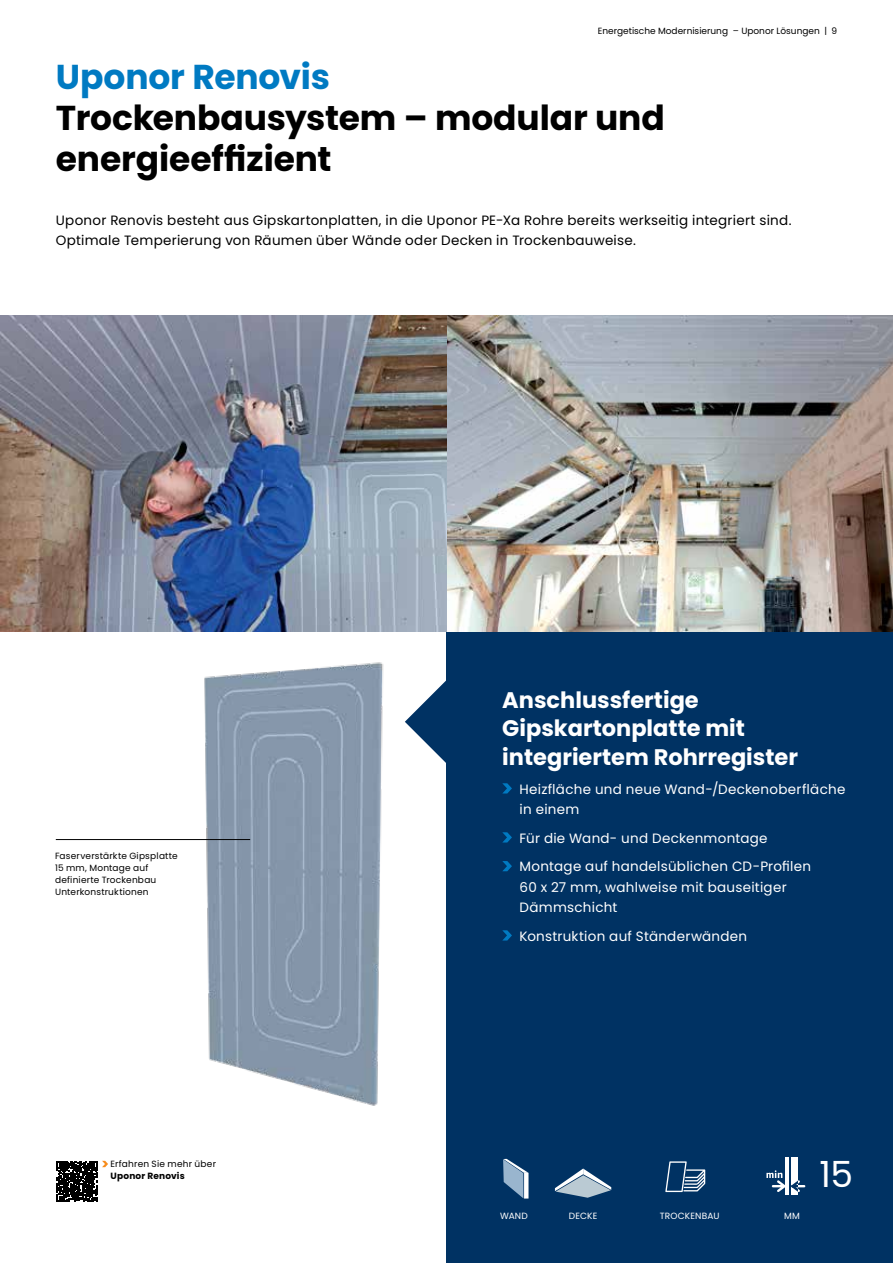
<style>
.page{position:relative;width:893px;height:1263px;background:#fff}
.page>*{position:absolute;margin:0;border:0;box-sizing:border-box;transform-origin:0 0}
.t1{font:36px "Poppins";color:#fff}
.t2{font:700 34.5px/41.2px "Poppins";letter-spacing:-.005em;color:#000}
.t3{font:700 34.5px "Poppins";letter-spacing:-.005em;color:#007ac2}
.t4{font:700 22.5px/28.5px "Poppins";color:#fff}
.t5{font:13.5px/20.2px "Poppins";letter-spacing:.02em;color:#fff}
.t6{font:13.5px/20.2px "Poppins";letter-spacing:.02em;color:#000}
.t7{font:9px/12px "Poppins";letter-spacing:.02em;color:#000}
.t8{font:9px "Poppins";color:#000}
.t9{font:9px "Poppins";letter-spacing:.015em;color:#fff}
.t10{font:700 9px "Poppins";letter-spacing:.02em;color:#000}
</style>
<div class="page">
<div style="left:446px;top:631px;width:447px;height:632px;background:#003263"></div>
<svg style="left:502px;top:783px;width:10px;height:10px"></svg>
<svg style="left:502px;top:832px;width:10px;height:10px"></svg>
<svg style="left:502px;top:861px;width:10px;height:10px"></svg>
<svg style="left:502px;top:930px;width:10px;height:10px"></svg>
<img style="left:0;top:315px;width:893px;height:316px">
<svg style="left:405px;top:680px;width:41px;height:83px"></svg>
<svg style="left:57px;top:1161px;width:51px;height:40px"></svg>
<svg style="left:555px;top:1168px;width:56px;height:30px"></svg>
<svg style="left:665px;top:1161px;width:40px;height:31px"></svg>
<svg style="left:503px;top:1159px;width:25px;height:39px"></svg>
<svg style="left:524px;top:1173px;width:4px;height:25px"></svg>
<div style="left:791px;top:1158px;width:7px;height:37px;background:#fff"></div>
<hr style="left:786px;top:1158px;width:3px;height:37px;background:#fff">
<svg style="left:766px;top:1170px;width:39px;height:22px"></svg>
<img style="left:192px;top:601px;width:199px;height:505px">
<hr style="left:56px;top:839px;width:194px;height:1px;background:#000">
<p class="t8" style="left:598px;top:26px;width:241px">Energetische Modernisierung – Uponor Lösungen | 9</p>
<h2 class="t3" style="left:56px;top:57px;width:276px">Uponor Renovis</h2>
<h2 class="t2" style="left:56px;top:98px;width:610px">Trockenbausystem – modular und energieeffizient</h2>
<p class="t6" style="left:56px;top:210px;width:737px">Uponor Renovis besteht aus Gipskartonplatten, in die Uponor PE-Xa Rohre bereits werkseitig integriert sind.<br>Optimale Temperierung von Räumen über Wände oder Decken in Trockenbauweise.</p>
<p class="t7" style="left:55px;top:850px;width:124px">Faserverstärkte Gipsplatte<br>15 mm, Montage auf definierte Trockenbau<br>Unterkonstruktionen</p>
<h3 class="t4" style="left:502px;top:686px;width:297px">Anschlussfertige<br>Gipskartonplatte mit integriertem Rohrregister</h3>
<p class="t5" style="left:520px;top:779px;width:327px">Heizfläche und neue Wand-/Deckenoberfläche in einem</p>
<p class="t5" style="left:520px;top:823px;width:293px;line-height:28.8px">Für die Wand- und Deckenmontage<br>Montage auf handelsüblichen CD-Profilen</p>
<p class="t5" style="left:520px;top:877px;width:269px">60 x 27 mm, wahlweise mit bauseitiger<br>Dämmschicht</p>
<p class="t5" style="left:520px;top:926px;width:229px">Konstruktion auf Ständerwänden</p>
<p class="t7" style="left:110px;top:1158px;width:107px">Erfahren Sie mehr über</p>
<p class="t10" style="left:110px;top:1171px;width:76px">Uponor Renovis</p>
<h1 class="t1" style="left:819px;top:1154px;width:35px">15</h1>
<p class="t9" style="left:500px;top:1211px;width:29px">WAND</p>
<p class="t9" style="left:569px;top:1211px;width:30px">DECKE</p>
<p class="t9" style="left:660px;top:1211px;width:61px">TROCKENBAU</p>
<p class="t9" style="left:784px;top:1211px;width:17px">MM</p>
</div>
